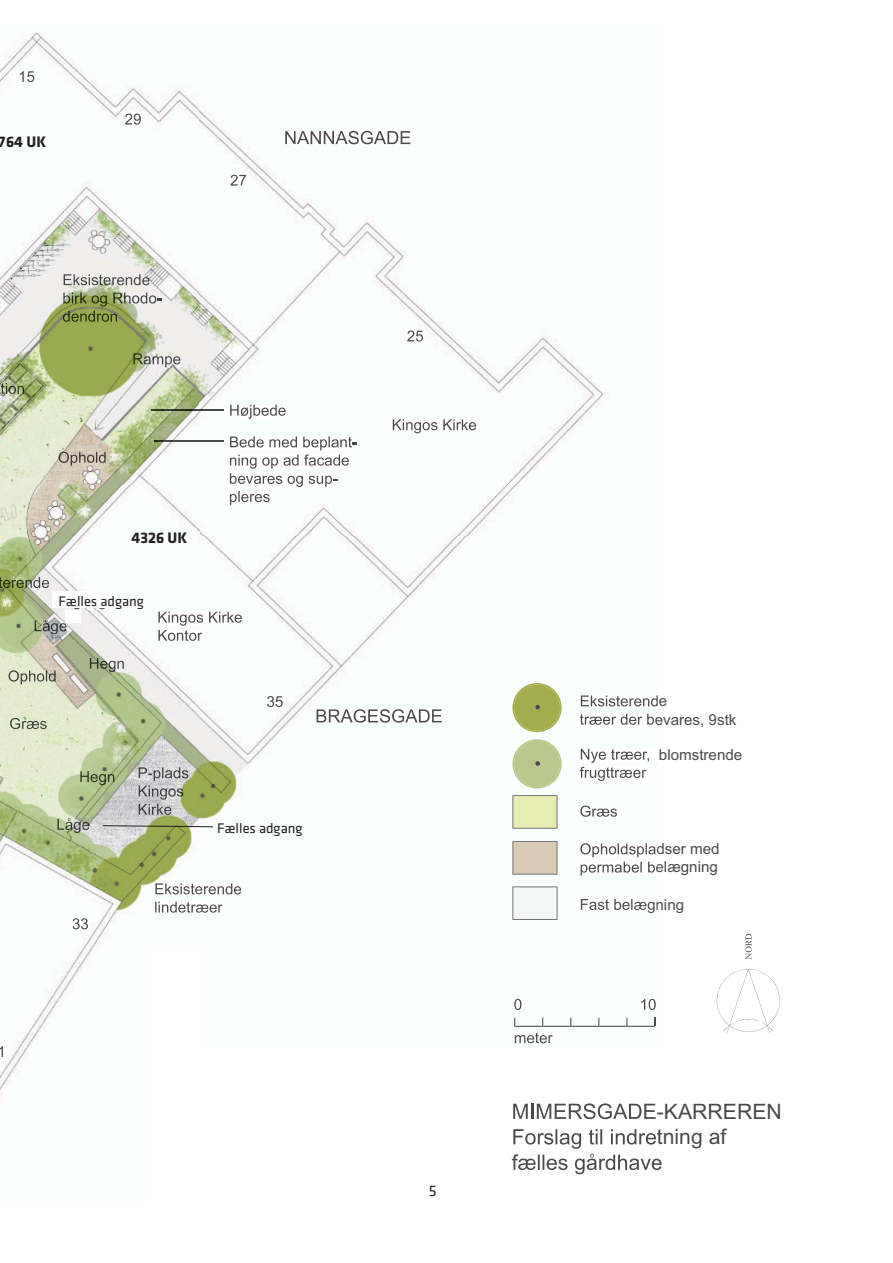
<style>
.page{position:relative;width:893px;height:1263px;background:#fff}
.page>*{position:absolute;margin:0;border:0;box-sizing:border-box;transform-origin:0 0}
.t1{font:21.3px/25.5px "Arial";color:#4a4a4c}
.t2{font:700 15.9px "Klavika";color:#231f20}
.t3{font:15.9px "Klavika";color:#231f20}
.t4{font:15.15px/18.1px "Arial";color:#4a4a4c}
.t5{font:14.4px "Klavika";color:#231f20}
</style>
<div class="page">
<img style="left:0;top:32px;width:656px;height:1143px">
<svg style="left:514px;top:1018px;width:141px;height:9px"></svg>
<img style="left:285px;top:131px;width:24px;height:13px">
<img style="left:311px;top:131px;width:24px;height:13px">
<img style="left:335px;top:131px;width:75px;height:13px">
<img style="left:404px;top:709px;width:38px;height:14px">
<img style="left:317px;top:709px;width:87px;height:14px">
<svg style="left:133px;top:353px;width:10px;height:11px"></svg>
<img style="left:144px;top:356px;width:36px;height:11px">
<svg style="left:64px;top:274px;width:8px;height:11px"></svg>
<img style="left:128px;top:274px;width:22px;height:11px">
<img style="left:74px;top:274px;width:54px;height:11px">
<img style="left:107px;top:293px;width:1px;height:14px">
<img style="left:63px;top:293px;width:44px;height:14px">
<svg style="left:113px;top:293px;width:10px;height:10px"></svg>
<img style="left:124px;top:293px;width:32px;height:11px">
<img style="left:63px;top:311px;width:54px;height:11px">
<img style="left:28px;top:577px;width:22px;height:11px">
<img style="left:0;top:577px;width:28px;height:11px">
<img style="left:230px;top:405px;width:56px;height:14px">
<img style="left:230px;top:436px;width:122px;height:14px">
<img style="left:230px;top:436px;width:67px;height:11px">
<img style="left:230px;top:454px;width:119px;height:15px">
<img style="left:230px;top:455px;width:69px;height:14px">
<img style="left:230px;top:473px;width:102px;height:14px">
<img style="left:230px;top:473px;width:52px;height:11px">
<img style="left:230px;top:491px;width:40px;height:14px">
<img style="left:59px;top:452px;width:47px;height:14px">
<img style="left:9px;top:670px;width:47px;height:14px">
<img style="left:77px;top:608px;width:29px;height:1px">
<svg style="left:514px;top:999px;width:7px;height:11px"></svg>
<img style="left:641px;top:999px;width:15px;height:11px">
<img style="left:515px;top:1033px;width:38px;height:10px">
<img style="left:20px;top:71px;width:14px;height:11px">
<img style="left:125px;top:114px;width:16px;height:11px">
<img style="left:230px;top:175px;width:16px;height:11px">
<img style="left:407px;top:331px;width:16px;height:11px">
<img style="left:267px;top:696px;width:16px;height:11px">
<img style="left:73px;top:918px;width:15px;height:11px">
<svg style="left:0;top:1046px;width:3px;height:11px"></svg>
<img style="left:188px;top:767px;width:1px;height:14px">
<img style="left:139px;top:767px;width:49px;height:14px">
<img style="left:183px;top:786px;width:1px;height:14px">
<img style="left:139px;top:786px;width:44px;height:14px">
<img style="left:139px;top:804px;width:32px;height:11px">
<svg style="left:155px;top:883px;width:8px;height:11px"></svg>
<img style="left:220px;top:883px;width:22px;height:11px">
<img style="left:165px;top:883px;width:55px;height:11px">
<img style="left:217px;top:902px;width:6px;height:11px">
<img style="left:155px;top:902px;width:62px;height:11px">
<svg style="left:581px;top:696px;width:8px;height:10px"></svg>
<img style="left:645px;top:696px;width:11px;height:11px">
<img style="left:591px;top:696px;width:54px;height:11px">
<img style="left:580px;top:714px;width:76px;height:13px">
<img style="left:580px;top:714px;width:56px;height:11px">
<img style="left:647px;top:749px;width:9px;height:14px">
<img style="left:581px;top:749px;width:66px;height:14px">
<img style="left:632px;top:767px;width:14px;height:14px">
<img style="left:580px;top:767px;width:52px;height:14px">
<img style="left:644px;top:843px;width:12px;height:14px">
<img style="left:580px;top:843px;width:64px;height:14px">
<img style="left:639px;top:862px;width:17px;height:14px">
<img style="left:581px;top:862px;width:58px;height:14px">
<svg style="left:580px;top:806px;width:10px;height:11px"></svg>
<img style="left:592px;top:809px;width:25px;height:8px">
<img style="left:581px;top:899px;width:75px;height:14px">
<img style="left:581px;top:899px;width:65px;height:11px">
<img style="left:513px;top:1104px;width:15px;height:15px">
<svg style="left:531px;top:1104px;width:2px;height:15px"></svg>
<img style="left:537px;top:1104px;width:14px;height:15px">
<img style="left:555px;top:1103px;width:101px;height:16px">
<img style="left:594px;top:1129px;width:62px;height:20px">
<img style="left:513px;top:1129px;width:81px;height:20px">
<img style="left:584px;top:1154px;width:72px;height:20px">
<img style="left:512px;top:1154px;width:72px;height:20px">
<img style="left:393px;top:419px;width:83px;height:14px">
<img style="left:158px;top:612px;width:84px;height:14px">
<img style="left:158px;top:630px;width:44px;height:11px">
<img style="left:0;top:383px;width:24px;height:11px">
<svg style="left:10px;top:718px;width:10px;height:11px"></svg>
<img style="left:22px;top:721px;width:25px;height:8px">
<img style="left:90px;top:658px;width:34px;height:14px">
<svg style="left:35px;top:620px;width:6px;height:11px"></svg>
<img style="left:43px;top:620px;width:24px;height:14px">
<svg style="left:57px;top:819px;width:7px;height:11px"></svg>
<img style="left:65px;top:818px;width:24px;height:15px">
<img style="left:80px;top:771px;width:34px;height:14px">
<img style="left:152px;top:409px;width:71px;height:1px">
<img style="left:154px;top:441px;width:69px;height:1px">
<svg style="left:745px;top:934px;width:7px;height:26px"></svg>
<svg style="left:716px;top:969px;width:64px;height:65px"></svg>
<svg style="left:512px;top:683px;width:50px;height:49px"></svg>
<svg style="left:512px;top:739px;width:50px;height:49px"></svg>
<svg style="left:512px;top:841px;width:45px;height:34px"></svg>
<svg style="left:512px;top:795px;width:45px;height:34px"></svg>
<svg style="left:512px;top:887px;width:45px;height:33px"></svg>
<svg style="left:54px;top:608px;width:23px;height:13px"></svg>
<svg style="left:102px;top:825px;width:112px;height:3px"></svg>
<div style="left:65px;top:610px;width:16px;height:12px;background:#fff"></div>
<div style="left:52px;top:592px;width:56px;height:16px;background:#fff"></div>
<p class="t2" style="left:-1px;top:133px;width:49px">764 UK</p>
<p class="t2" style="left:131px;top:529px;width:57px">4326 UK</p>
<p class="t5" style="left:59px;top:596px;width:87px">Fælles adgang</p>
<p class="t5" style="left:217px;top:822px;width:87px">Fælles adgang</p>
<p class="t3" style="left:429px;top:1185px;width:9px">5</p>
<p class="t4" style="left:650px;top:693px;width:87px">de<br>evares, 9stk</p>
<p class="t4" style="left:659px;top:747px;width:85px">blomstrende</p>
<p class="t4" style="left:655px;top:841px;width:66px">dser med elægning</p>
<p class="t4" style="left:655px;top:897px;width:30px">ning</p>
<h1 class="t1" style="left:651px;top:1101px;width:132px">-KARREREN tning af<br>e</h1>
</div>
